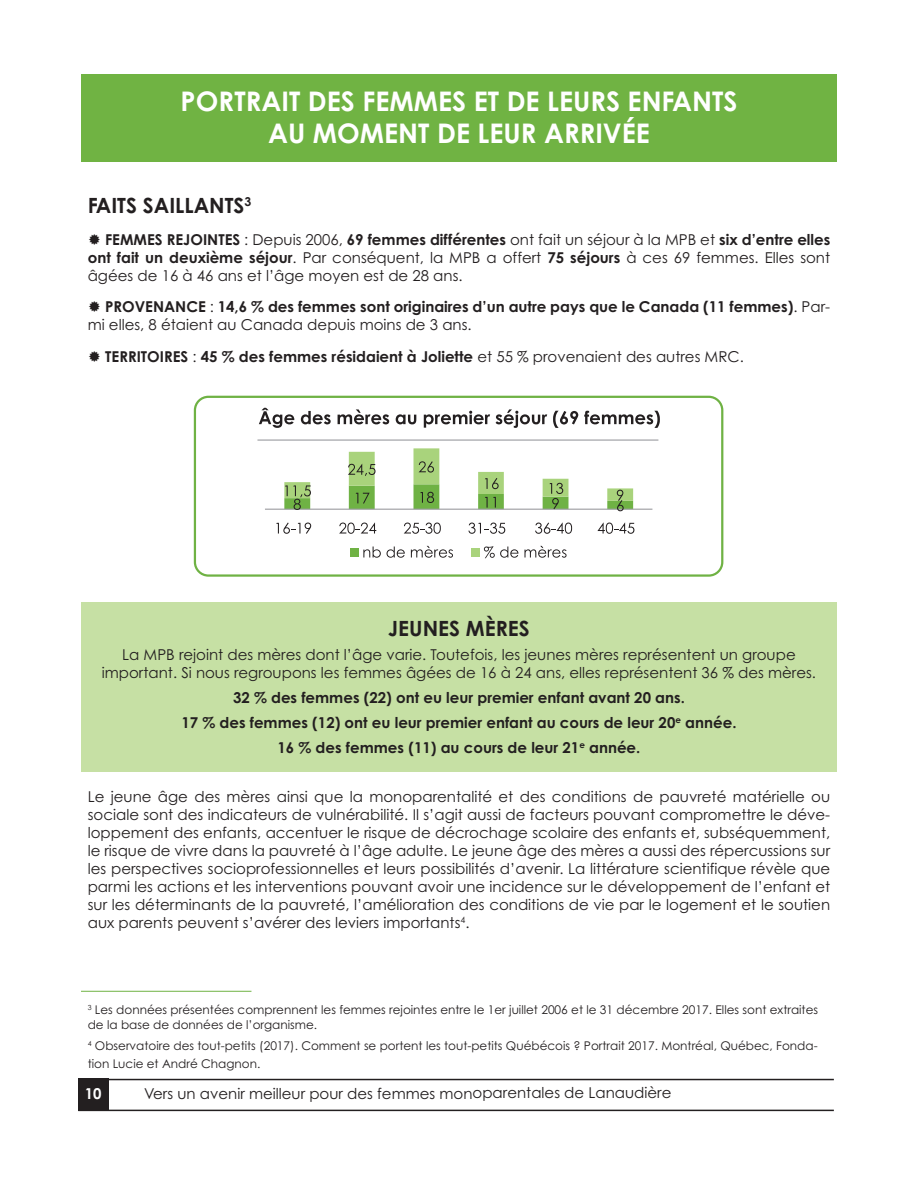
<style>
.page{position:relative;width:918px;height:1188px;background:#fff}
.page>*{position:absolute;margin:0;border:0;box-sizing:border-box;transform-origin:0 0}
.t1{font:700 27px/32.4px "Century Gothic Std";color:#fff;text-align:center}
.t2{font:700 21px "Century Gothic Std";color:#231f20}
.t3{font:15px/18px "Century Gothic Std";color:#231f20;text-align:justify}
.t4{font:700 15px/24.8px "Century Gothic Std";color:#231f20}
.t5{font:700 15px "Century Gothic Std";color:#fff}
.t6{font:12px/14.4px "Century Gothic Std";color:#231f20}
.s1{font-weight:700}
.s2{font-weight:400}
</style>
<div class="page">
<div style="left:78px;top:1079px;width:31px;height:32px;background:#231f20"></div>
<hr style="left:78px;top:1110px;width:756px;height:1px;background:#231f20">
<hr style="left:109px;top:1079px;width:725px;height:1px;background:#231f20">
<div style="left:81px;top:74px;width:756px;height:88px;background:#70b343"></div>
<div style="left:81px;top:602px;width:756px;height:170px;background:#c6e0a4"></div>
<hr style="left:257px;top:440px;width:401px;height:1px;background:#9b9ca0">
<hr style="left:265px;top:509px;width:387px;height:1px;background:#9b9ca0">
<svg style="left:284px;top:448px;width:349px;height:63px"></svg>
<svg style="left:276px;top:523px;width:35px;height:11px"></svg>
<svg style="left:339px;top:523px;width:37px;height:11px"></svg>
<svg style="left:404px;top:523px;width:37px;height:11px"></svg>
<svg style="left:468px;top:523px;width:37px;height:11px"></svg>
<svg style="left:535px;top:523px;width:37px;height:11px"></svg>
<svg style="left:597px;top:523px;width:37px;height:11px"></svg>
<svg style="left:259px;top:408px;width:35px;height:20px"></svg>
<svg style="left:301px;top:411px;width:30px;height:13px"></svg>
<svg style="left:338px;top:409px;width:51px;height:15px"></svg>
<svg style="left:396px;top:414px;width:20px;height:10px"></svg>
<svg style="left:424px;top:411px;width:66px;height:17px"></svg>
<svg style="left:496px;top:409px;width:51px;height:19px"></svg>
<svg style="left:553px;top:411px;width:25px;height:17px"></svg>
<svg style="left:584px;top:411px;width:76px;height:17px"></svg>
<div style="left:351px;top:549px;width:8px;height:8px;background:#6fb244"></div>
<svg style="left:363px;top:547px;width:18px;height:11px"></svg>
<svg style="left:387px;top:547px;width:18px;height:11px"></svg>
<svg style="left:411px;top:546px;width:42px;height:12px"></svg>
<div style="left:472px;top:549px;width:8px;height:8px;background:#a9d37c"></div>
<svg style="left:484px;top:546px;width:34px;height:12px"></svg>
<svg style="left:524px;top:546px;width:43px;height:12px"></svg>
<div style="left:194px;top:396px;width:529px;height:181px;border:2px solid #6fb244;border-radius:13px"></div>
<hr style="left:81px;top:991px;width:170px;height:1px;background:#70b343">
<h1 class="t1" style="left:181px;top:84px;width:558px">PORTRAIT DES FEMMES ET DE LEURS ENFANTS<br>AU MOMENT DE LEUR ARRIVÉE</h1>
<h2 class="t2" style="left:88px;top:193px;width:165px">FAITS SAILLANTS<sup>3</sup></h2>
<p class="t3" style="left:88px;top:230px;width:744px;text-indent:17px"><span class="s1">FEMMES REJOINTES</span> : Depuis 2006, <span class="s1">69 femmes différentes</span> ont fait un séjour à la MPB et <span class="s1">six d’entre elles ont fait un deuxième séjour</span>. Par conséquent, la MPB a offert <span class="s1">75 séjours</span> à ces 69 femmes. Elles sont âgées de 16 à 46 ans et l’âge moyen est de 28 ans.</p>
<p class="t4" style="left:88px;top:298px;width:744px;line-height:18px;text-indent:17px">PROVENANCE <span class="s2">:</span> 14,6 % des femmes sont originaires d’un autre pays que le Canada (11 femmes)<span class="s2">. Par&shy;mi elles, 8 étaient au Canada depuis moins de 3 ans.</span></p>
<p class="t4" style="left:105px;top:344px;width:640px">TERRITOIRES <span class="s2">:</span> 45 % des femmes résidaient à Joliette <span class="s2">et 55 % provenaient des autres MRC.</span></p>
<h2 class="t2" style="left:388px;top:615px;width:143px">JEUNES MÈRES</h2>
<p class="t3" style="left:102px;top:646px;width:716px;text-align:center">La MPB rejoint des mères dont l’âge varie. Toutefois, les jeunes mères représentent un groupe important. Si nous regroupons les femmes âgées de 16 à 24 ans, elles représentent 36 % des mères.</p>
<p class="t4" style="left:181px;top:685px;width:557px;text-align:center">32 % des femmes (22) ont eu leur premier enfant avant 20 ans.<br>17 % des femmes (12) ont eu leur premier enfant au cours de leur 20<sup>e</sup> année.<br>16 % des femmes (11) au cours de leur 21<sup>e</sup> année.</p>
<p class="t3" style="left:88px;top:787px;width:744px">Le jeune âge des mères ainsi que la monoparentalité et des conditions de pauvreté matérielle ou sociale sont des indicateurs de vulnérabilité. Il s’agit aussi de facteurs pouvant compromettre le déve&shy;loppement des enfants, accentuer le risque de décrochage scolaire des enfants et, subséquemment, le risque de vivre dans la pauvreté à l’âge adulte. Le jeune âge des mères a aussi des répercussions sur les perspectives socioprofessionnelles et leurs possibilités d’avenir. La littérature scientifique révèle que parmi les actions et les interventions pouvant avoir une incidence sur le développement de l’enfant et sur les déterminants de la pauvreté, l’amélioration des conditions de vie par le logement et le soutien aux parents peuvent s’avérer des leviers importants<sup>4</sup>.</p>
<p class="t6" style="left:88px;top:1003px;width:732px"><sup>3</sup> Les données présentées comprennent les femmes rejointes entre le 1er juillet 2006 et le 31 décembre 2017. Elles sont extraites de la base de données de l’organisme.</p>
<p class="t6" style="left:88px;top:1036px;width:731px;line-height:18px"><sup>4</sup> Observatoire des tout-petits (2017). Comment se portent les tout-petits Québécois ? Portrait 2017. Montréal, Québec, Fonda&shy;tion Lucie et André Chagnon.</p>
<p class="t5" style="left:85px;top:1084px;width:18px">10</p>
<p class="t3" style="left:144px;top:1084px;width:529px">Vers un avenir meilleur pour des femmes monoparentales de Lanaudière</p>
</div>
